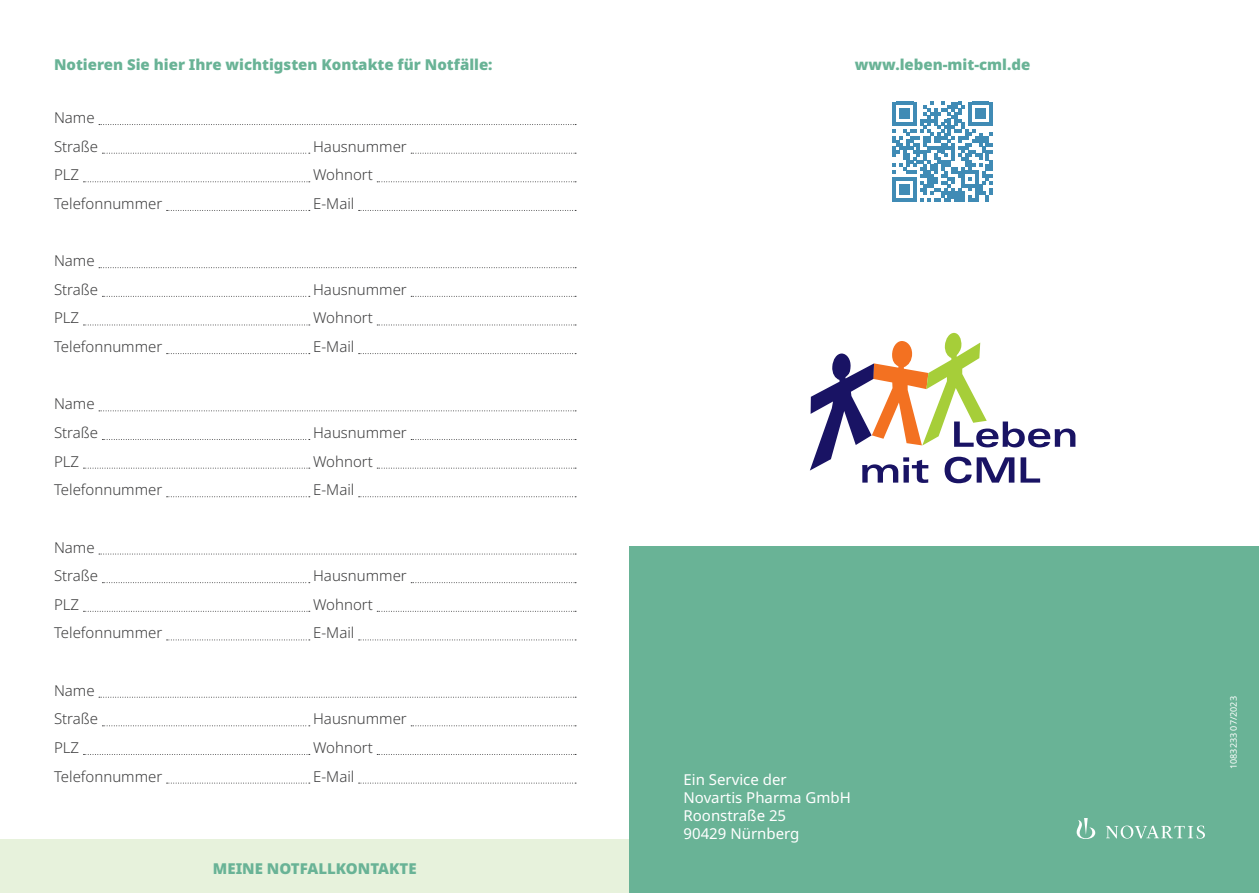
<style>
.page{position:relative;width:1259px;height:893px;background:#fff}
.page>*{position:absolute;margin:0;border:0;box-sizing:border-box;transform-origin:0 0}
.t1{font:300 15px "Noto Sans";color:#3e3e3f}
.t2{font:900 15px "Noto Sans";color:#69b396}
.t3{font:15px "Noto Sans";color:#fff}
.t4{font:9px "Noto Sans";color:#fff}
</style>
<div class="page">
<div style="left:0;top:839px;width:1259px;height:54px;background:#e7f2dc"></div>
<div style="left:629px;top:546px;width:630px;height:347px;background:#69b396"></div>
<svg style="left:99px;top:124px;width:477px;height:1px"></svg>
<svg style="left:102px;top:153px;width:208px;height:1px"></svg>
<svg style="left:411px;top:153px;width:165px;height:1px"></svg>
<svg style="left:83px;top:181px;width:227px;height:1px"></svg>
<svg style="left:377px;top:181px;width:199px;height:1px"></svg>
<svg style="left:167px;top:210px;width:143px;height:1px"></svg>
<svg style="left:358px;top:210px;width:218px;height:1px"></svg>
<svg style="left:99px;top:267px;width:477px;height:1px"></svg>
<svg style="left:102px;top:296px;width:208px;height:1px"></svg>
<svg style="left:411px;top:296px;width:165px;height:1px"></svg>
<svg style="left:83px;top:325px;width:227px;height:1px"></svg>
<svg style="left:377px;top:325px;width:199px;height:1px"></svg>
<svg style="left:167px;top:353px;width:143px;height:1px"></svg>
<svg style="left:358px;top:353px;width:218px;height:1px"></svg>
<svg style="left:99px;top:410px;width:477px;height:1px"></svg>
<svg style="left:102px;top:439px;width:208px;height:1px"></svg>
<svg style="left:411px;top:439px;width:165px;height:1px"></svg>
<svg style="left:83px;top:468px;width:227px;height:1px"></svg>
<svg style="left:377px;top:468px;width:199px;height:1px"></svg>
<svg style="left:167px;top:496px;width:143px;height:1px"></svg>
<svg style="left:358px;top:496px;width:218px;height:1px"></svg>
<svg style="left:99px;top:554px;width:477px;height:1px"></svg>
<svg style="left:102px;top:582px;width:208px;height:1px"></svg>
<svg style="left:411px;top:582px;width:165px;height:1px"></svg>
<svg style="left:83px;top:611px;width:227px;height:1px"></svg>
<svg style="left:377px;top:611px;width:199px;height:1px"></svg>
<svg style="left:167px;top:640px;width:143px;height:1px"></svg>
<svg style="left:358px;top:640px;width:218px;height:1px"></svg>
<svg style="left:99px;top:697px;width:477px;height:1px"></svg>
<svg style="left:102px;top:725px;width:208px;height:1px"></svg>
<svg style="left:411px;top:725px;width:165px;height:1px"></svg>
<svg style="left:83px;top:754px;width:227px;height:1px"></svg>
<svg style="left:377px;top:754px;width:199px;height:1px"></svg>
<svg style="left:167px;top:783px;width:143px;height:1px"></svg>
<svg style="left:358px;top:783px;width:218px;height:1px"></svg>
<svg style="left:892px;top:102px;width:100px;height:100px"></svg>
<svg style="left:810px;top:332px;width:266px;height:152px"></svg>
<svg style="left:1076px;top:818px;width:129px;height:21px"></svg>
<p class="t2" style="left:54px;top:53px;width:440px">Notieren Sie hier Ihre wichtigsten Kontakte für Notfälle:</p>
<p class="t1" style="left:54px;top:107px;width:42px">Name</p>
<p class="t1" style="left:54px;top:136px;width:46px">Straße</p>
<p class="t1" style="left:313px;top:136px;width:95px">Hausnummer</p>
<p class="t1" style="left:54px;top:164px;width:27px">PLZ</p>
<p class="t1" style="left:313px;top:164px;width:61px">Wohnort</p>
<p class="t1" style="left:54px;top:193px;width:110px">Telefonnummer</p>
<p class="t1" style="left:313px;top:193px;width:43px">E-Mail</p>
<p class="t1" style="left:54px;top:250px;width:42px">Name</p>
<p class="t1" style="left:54px;top:279px;width:46px">Straße</p>
<p class="t1" style="left:313px;top:279px;width:95px">Hausnummer</p>
<p class="t1" style="left:54px;top:307px;width:27px">PLZ</p>
<p class="t1" style="left:313px;top:307px;width:61px">Wohnort</p>
<p class="t1" style="left:54px;top:336px;width:110px">Telefonnummer</p>
<p class="t1" style="left:313px;top:336px;width:43px">E-Mail</p>
<p class="t1" style="left:54px;top:393px;width:42px">Name</p>
<p class="t1" style="left:54px;top:422px;width:46px">Straße</p>
<p class="t1" style="left:313px;top:422px;width:95px">Hausnummer</p>
<p class="t1" style="left:54px;top:451px;width:27px">PLZ</p>
<p class="t1" style="left:313px;top:451px;width:61px">Wohnort</p>
<p class="t1" style="left:54px;top:479px;width:110px">Telefonnummer</p>
<p class="t1" style="left:313px;top:479px;width:43px">E-Mail</p>
<p class="t1" style="left:54px;top:537px;width:42px">Name</p>
<p class="t1" style="left:54px;top:565px;width:46px">Straße</p>
<p class="t1" style="left:313px;top:565px;width:95px">Hausnummer</p>
<p class="t1" style="left:54px;top:594px;width:27px">PLZ</p>
<p class="t1" style="left:313px;top:594px;width:61px">Wohnort</p>
<p class="t1" style="left:54px;top:622px;width:110px">Telefonnummer</p>
<p class="t1" style="left:313px;top:622px;width:43px">E-Mail</p>
<p class="t1" style="left:54px;top:680px;width:42px">Name</p>
<p class="t1" style="left:54px;top:708px;width:46px">Straße</p>
<p class="t1" style="left:313px;top:708px;width:95px">Hausnummer</p>
<p class="t1" style="left:54px;top:737px;width:27px">PLZ</p>
<p class="t1" style="left:313px;top:737px;width:61px">Wohnort</p>
<p class="t1" style="left:54px;top:766px;width:110px">Telefonnummer</p>
<p class="t1" style="left:313px;top:766px;width:43px">E-Mail</p>
<p class="t2" style="left:213px;top:857px;width:205px">MEINE NOTFALLKONTAKTE</p>
<p class="t2" style="left:855px;top:53px;width:177px">www.leben-mit-cml.de</p>
<p class="t3" style="left:683px;top:769px;width:105px">Ein Service der</p>
<p class="t3" style="left:683px;top:787px;width:169px">Novartis Pharma GmbH</p>
<p class="t3" style="left:683px;top:805px;width:104px">Roonstraße 25</p>
<p class="t3" style="left:683px;top:823px;width:117px">90429 Nürnberg</p>
<p class="t4" style="left:1227px;top:769px;width:74px;rotate:-90deg">1083233 07/2023</p>
</div>
